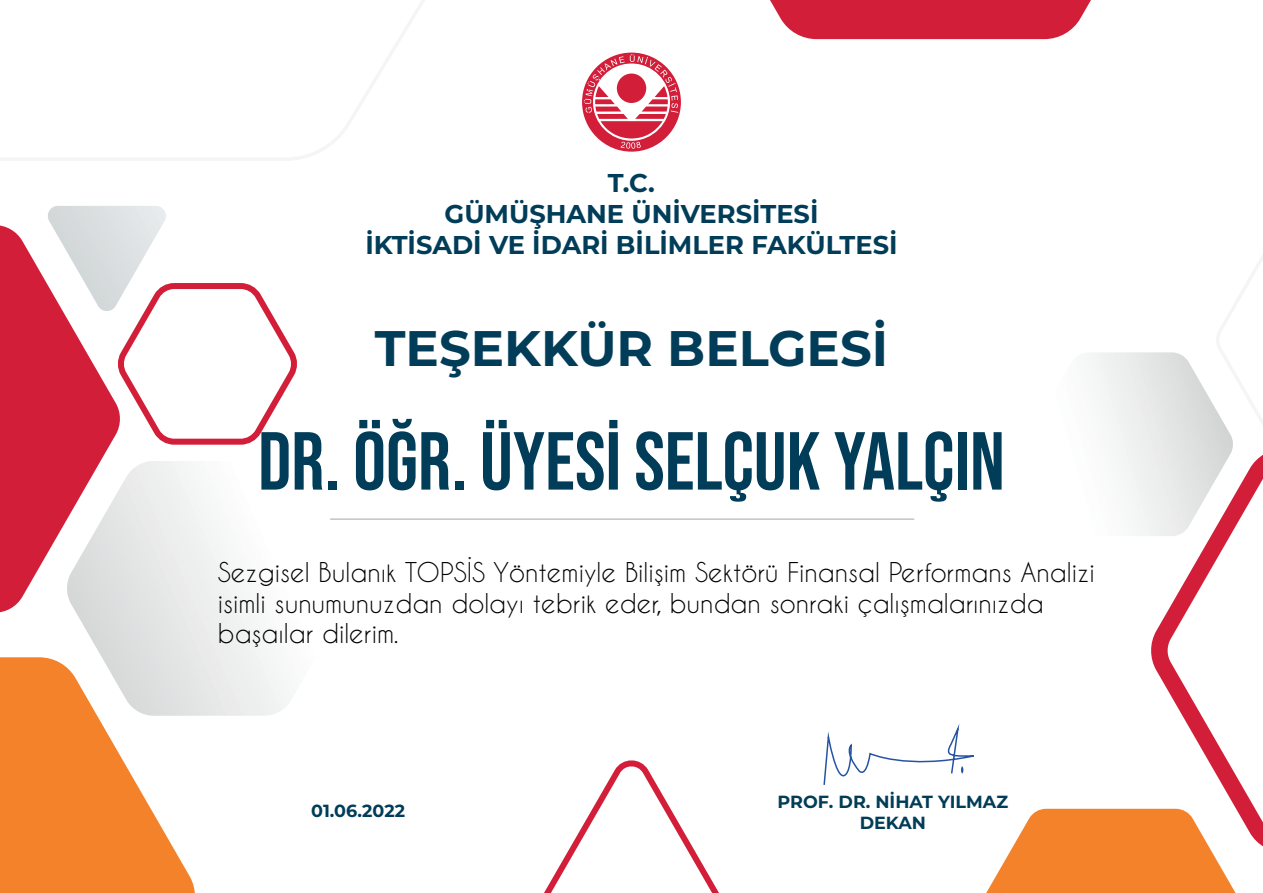
<style>
.page{position:relative;width:1263px;height:893px;background:#fff}
.page>*{position:absolute;margin:0;border:0;box-sizing:border-box;transform-origin:0 0}
.t1{font:82.05px "Bebas Neue";color:#013d58}
.t2{font:700 49.95px "Montserrat";color:#013d58}
.t3{font:700 25.8px/30.9px "Montserrat";color:#013d58;text-align:center}
.t4{font:25.65px/30.8px "Caviar Dreams";color:#000001}
.t5{font:25.65px "Caviar Dreams";color:#231f20}
.t6{font:700 17.55px/21.1px "Montserrat";color:#013d58;text-align:center}
</style>
<div class="page">
<svg style="left:76px;top:461px;width:255px;height:255px"></svg>
<svg style="left:0;top:0;width:425px;height:160px"></svg>
<svg style="left:0;top:225px;width:121px;height:388px;fill:#d31e3a"></svg>
<svg style="left:1089px;top:255px;width:174px;height:255px"></svg>
<svg style="left:544px;top:760px;width:175px;height:133px"></svg>
<svg style="left:986px;top:809px;width:250px;height:84px;background:#f5944a"></svg>
<svg style="left:1135px;top:440px;width:128px;height:421px"></svg>
<svg style="left:0;top:657px;width:197px;height:236px;fill:#f4822a"></svg>
<svg style="left:770px;top:0;width:321px;height:39px;background:#d6314a"></svg>
<hr style="left:331px;top:518px;width:583px;height:2px;background:#c7c9ca">
<svg style="left:45px;top:206px;width:252px;height:242px"></svg>
<svg style="left:582px;top:53px;width:99px;height:99px"></svg>
<svg style="left:584px;top:54px;width:94px;height:95px"></svg>
<svg style="left:823px;top:724px;width:151px;height:61px"></svg>
<p class="t3" style="left:365px;top:166px;width:533px">T.C.<br>GÜMÜŞHANE ÜNİVERSİTESİ<br>İKTİSADİ VE İDARİ BİLİMLER FAKÜLTESİ</p>
<h2 class="t2" style="left:375px;top:312px;width:515px">TEŞEKKÜR BELGESİ</h2>
<h1 class="t1" style="left:258px;top:415px;width:748px">DR. ÖĞR. ÜYESİ SELÇUK YALÇIN</h1>
<p class="t5" style="left:467px;top:534px;width:6px">.</p>
<p class="t4" style="left:218px;top:556px;width:879px">Sezgisel Bulanık TOPSIS Yöntemiyle Bilişim Sektörü Finansal Performans Analizi isimli sunumunuzdan dolayı tebrik eder, bundan sonraki çalışmalarınızda başaılar dilerim.</p>
<p class="t6" style="left:311px;top:799px;width:95px">01.06.2022</p>
<p class="t6" style="left:778px;top:791px;width:232px">PROF. DR. NİHAT YILMAZ<br>DEKAN</p>
</div>
